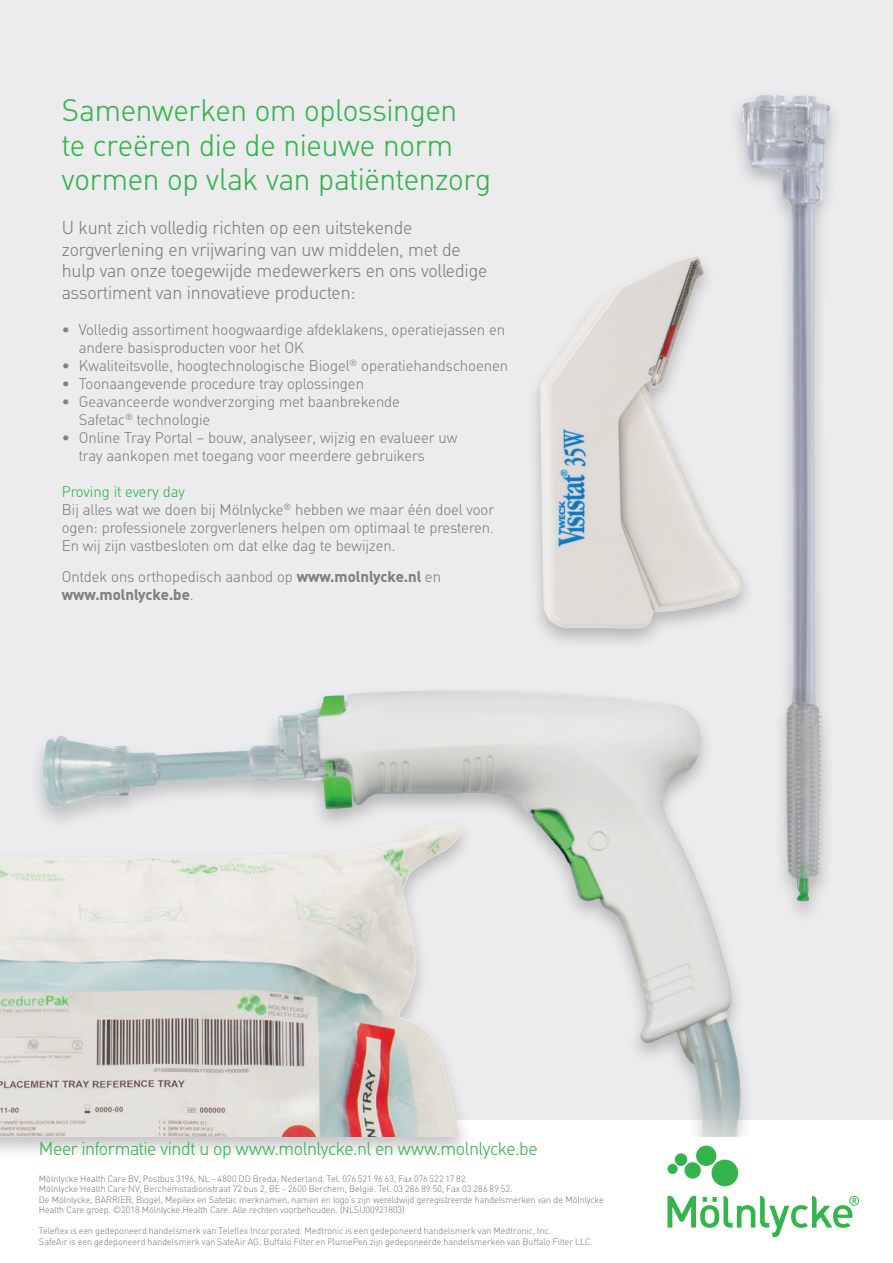
<style>
.page{position:relative;width:893px;height:1263px;background:#fff}
.page>*{position:absolute;margin:0;border:0;box-sizing:border-box;transform-origin:0 0}
.t1{font:300 30px/34.5px "MHC Din";letter-spacing:-.01em;color:#34b44d}
.t2{font:300 18px/21.6px "MHC Din";letter-spacing:-.01em;color:#808083}
.t3{font:300 18px "MHC Din";letter-spacing:-.025em;color:#34b44d}
.t4{font:300 15px/18px "MHC Din";color:#808083}
.t5{font:300 9px/10.5px "MHC Din";color:#808083}
.s1{color:#34b44d}
.s2{font-weight:700}
</style>
<div class="page">
<div style="left:0;top:0;width:893px;height:1137px;background:#ececee"></div>
<img style="left:620px;top:94px;width:214px;height:196px">
<img style="left:272px;top:290px;width:621px;height:847px">
<div style="left:0;top:818px;width:474px;height:341px;background:#231f20;opacity:.27"></div>
<img style="left:0;top:734px;width:550px;height:403px">
<svg style="left:667px;top:1196px;width:192px;height:41px"></svg>
<svg style="left:667px;top:1145px;width:71px;height:41px"></svg>
<p class="t1" style="left:62px;top:94px;width:431px">Samenwerken om oplossingen<br>te creëren die de nieuwe norm vormen op vlak van patiëntenzorg</p>
<p class="t2" style="left:62px;top:217px;width:427px">U kunt zich volledig richten op een uitstekende zorgverlening en vrijwaring van uw middelen, met de hulp van onze toegewijde medewerkers en ons volledige assortiment van innovatieve producten:</p>
<p class="t4" style="left:79px;top:321px;width:428px;text-indent:-17px">• Volledig assortiment hoogwaardige afdeklakens, operatiejassen en andere basisproducten voor het OK</p>
<p class="t4" style="left:62px;top:357px;width:448px">• Kwaliteitsvolle, hoogtechnologische Biogel<sup>®</sup> operatiehandschoenen</p>
<p class="t4" style="left:62px;top:375px;width:304px">• Toonaangevende procedure tray oplossingen</p>
<p class="t4" style="left:79px;top:393px;width:323px;text-indent:-17px">• Geavanceerde wondverzorging met baanbrekende<br>Safetac<sup>®</sup> technologie</p>
<p class="t4" style="left:79px;top:429px;width:380px;text-indent:-17px">• Online Tray Portal – bouw, analyseer, wijzig en evalueer uw tray aankopen met toegang voor meerdere gebruikers</p>
<p class="t4" style="left:62px;top:483px;width:434px"><span class="s1">Proving it every day<br></span>Bij alles wat we doen bij Mölnlycke<sup>®</sup> hebben we maar één doel voor ogen: professionele zorgverleners helpen om optimaal te presteren.<br>En wij zijn vastbesloten om dat elke dag te bewijzen.</p>
<p class="t4" style="left:62px;top:568px;width:381px">Ontdek ons orthopedisch aanbod op <span class="s2">www.molnlycke.nl</span> en <span class="s2">www.molnlycke.be</span>.</p>
<p class="t3" style="left:39px;top:1139px;width:500px">Meer informatie vindt u op www.molnlycke.nl en www.molnlycke.be</p>
<p class="t5" style="left:39px;top:1173px;width:566px">Mölnlycke Health Care BV, Postbus 3196, NL - 4800 DD Breda, Nederland. Tel. 076 521 96 63, Fax 076 522 17 82<br>Mölnlycke Health Care NV, Berchemstadionstraat 72 bus 2, BE - 2600 Berchem, België. Tel. 03 286 89 50, Fax 03 286 89 52.<br>De Mölnlycke, BARRIER, Biogel, Mepilex en Safetac merknamen, namen en logo’s zijn wereldwijd geregistreerde handelsmerken van de Mölnlycke Health Care groep. ©2018 Mölnlycke Health Care. Alle rechten voorbehouden. (NLSU00921803)</p>
<p class="t5" style="left:39px;top:1226px;width:514px">Telefex is een gedeponeerd handelsmerk van Telefex Incorporated. Medtronic is een gedeponeerd handelsmerk van Medtronic, Inc.</p>
<p class="t5" style="left:39px;top:1237px;width:555px">SafeAir is een gedeponeerd handelsmerk van SafeAir AG. Buffalo Filter en PlumePen zijn gedeponeerde handelsmerken van Buffalo Filter LLC.</p>
</div>
